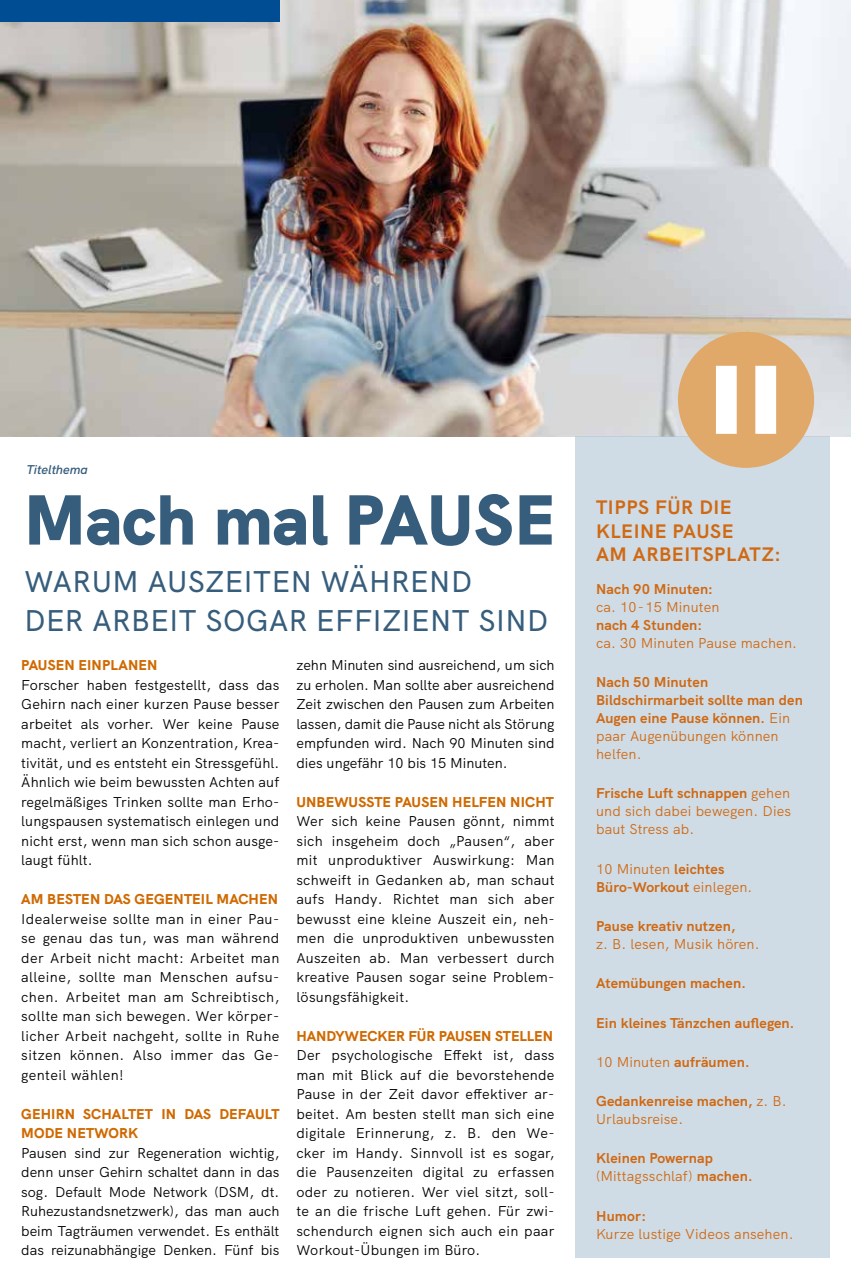
<style>
.page{position:relative;width:851px;height:1276px;background:#fff}
.page>*{position:absolute;margin:0;border:0;box-sizing:border-box;transform-origin:0 0}
.t1{font:900 70.8px "HK Grotesk";letter-spacing:.01em;color:#365d7c}
.t2{font:500 30px/39px "HK Grotesk";letter-spacing:.02em;color:#365d7c}
.t3{font:700 19.5px/23.4px "HK Grotesk";letter-spacing:.03em;color:#cf6914}
.t4{font:14.25px/19.5px "HK Grotesk";letter-spacing:.01em;color:#000;text-align:justify}
.t5{font:700 14.25px/18px "HK Grotesk";letter-spacing:.01em;color:#cf6914}
.t6{font:14.25px/18px "HK Grotesk";letter-spacing:.01em;color:#cf6914;text-align:justify}
.t7{font:800 14.25px/19.5px "HK Grotesk";letter-spacing:.01em;color:#cf6900}
.t8{font:italic 600 12.75px "HK Grotesk";color:#365d7c}
.s1{font-weight:400}
.s2{font-weight:700}
</style>
<div class="page">
<img style="left:0;top:0;width:850px;height:436px">
<div style="left:0;top:0;width:279px;height:21px;background:#004d93"></div>
<div style="left:574px;top:436px;width:255px;height:821px;background:#cfdce5"></div>
<div style="left:677px;top:332px;width:137px;height:136px;background:#e0a969;border-radius:50%"></div>
<svg style="left:716px;top:366px;width:60px;height:68px"></svg>
<p class="t8" style="left:27px;top:460px;width:63px">Titelthema</p>
<h1 class="t1" style="left:24px;top:465px;width:532px">Mach mal PAUSE</h1>
<h2 class="t2" style="left:24px;top:559px;width:525px">WARUM AUSZEITEN WÄHREND<br>DER ARBEIT SOGAR EFFIZIENT SIND</h2>
<p class="t7" style="left:21px;top:654px;width:138px">PAUSEN EINPLANEN</p>
<p class="t4" style="left:21px;top:674px;width:259px">Forscher haben festgestellt, dass das Gehirn nach einer kurzen Pause besser arbeitet als vorher. Wer keine Pause macht, verliert an Konzentration, Krea&shy;tivität, und es entsteht ein Stressgefühl.<br>Ähnlich wie beim bewussten Achten auf regelmäßiges Trinken sollte man Erho&shy;lungspausen systematisch einlegen und nicht erst, wenn man sich schon ausge&shy;laugt fühlt.</p>
<p class="t7" style="left:21px;top:888px;width:258px">AM BESTEN DAS GEGENTEIL MACHEN</p>
<p class="t4" style="left:21px;top:908px;width:259px">Idealerweise sollte man in einer Pau&shy;se genau das tun, was man während der Arbeit nicht macht: Arbeitet man alleine, sollte man Menschen aufsu&shy;chen. Arbeitet man am Schreibtisch, sollte man sich bewegen. Wer körper&shy;licher Arbeit nachgeht, sollte in Ruhe sitzen können. Also immer das Ge&shy;genteil wählen!</p>
<p class="t7" style="left:21px;top:1103px;width:259px">GEHIRN SCHALTET IN DAS DEFAULT<br>MODE NETWORK</p>
<p class="t4" style="left:21px;top:1141px;width:259px">Pausen sind zur Regeneration wichtig, denn unser Gehirn schaltet dann in das sog. Default Mode Network (DSM, dt.<br>Ruhezustandsnetzwerk), das man auch beim Tagträumen verwendet. Es enthält das reizunabhängige Denken. Fünf bis</p>
<p class="t4" style="left:296px;top:654px;width:259px">zehn Minuten sind ausreichend, um sich zu erholen. Man sollte aber ausreichend Zeit zwischen den Pausen zum Arbeiten lassen, damit die Pause nicht als Störung empfunden wird. Nach 90 Minuten sind dies ungefähr 10 bis 15 Minuten.</p>
<p class="t7" style="left:296px;top:790px;width:259px">UNBEWUSSTE PAUSEN HELFEN NICHT</p>
<p class="t4" style="left:296px;top:810px;width:259px">Wer sich keine Pausen gönnt, nimmt sich insgeheim doch „Pausen“, aber mit unproduktiver Auswirkung: Man schweift in Gedanken ab, man schaut aufs Handy. Richtet man sich aber bewusst eine kleine Auszeit ein, neh&shy;men die unproduktiven unbewussten Auszeiten ab. Man verbessert durch kreative Pausen sogar seine Problem&shy;lösungsfähigkeit.</p>
<p class="t7" style="left:296px;top:1024px;width:258px">HANDYWECKER FÜR PAUSEN STELLEN</p>
<p class="t4" style="left:296px;top:1044px;width:259px">Der psychologische Effekt ist, dass man mit Blick auf die bevorstehende Pause in der Zeit davor effektiver ar&shy;beitet. Am besten stellt man sich eine digitale Erinnerung, z. B. den We&shy;cker im Handy. Sinnvoll ist es sogar, die Pausenzeiten digital zu erfassen oder zu notieren. Wer viel sitzt, soll&shy;te an die frische Luft gehen. Für zwi&shy;schendurch eignen sich auch ein paar Workout-Übungen im Büro.</p>
<h3 class="t3" style="left:596px;top:494px;width:186px">TIPPS FÜR DIE<br>KLEINE PAUSE<br>AM ARBEITSPLATZ:</h3>
<p class="t5" style="left:596px;top:579px;width:118px">Nach 90 Minuten:</p>
<p class="t6" style="left:596px;top:597px;width:125px">ca. 10-15 Minuten</p>
<p class="t5" style="left:596px;top:615px;width:108px">nach 4 Stunden:</p>
<p class="t6" style="left:596px;top:633px;width:202px">ca. 30 Minuten Pause machen.</p>
<p class="t5" style="left:596px;top:672px;width:208px">Nach 50 Minuten<br>Bildschirmarbeit sollte man den<br>Augen eine Pause können. <span class="s1">Ein paar Augenübungen können helfen.</span></p>
<p class="t6" style="left:596px;top:783px;width:196px"><span class="s2">Frische Luft schnappen</span> gehen und sich dabei bewegen. Dies baut Stress ab.</p>
<p class="t5" style="left:596px;top:858px;width:158px"><span class="s1">10 Minuten</span> leichtes<br>Büro-Workout <span class="s1">einlegen.</span></p>
<p class="t5" style="left:596px;top:916px;width:141px">Pause kreativ nutzen,</p>
<p class="t6" style="left:596px;top:934px;width:165px">z. B. lesen, Musik hören.</p>
<p class="t5" style="left:596px;top:973px;width:151px">Atemübungen machen.</p>
<p class="t5" style="left:596px;top:1012px;width:200px">Ein kleines Tänzchen auflegen.</p>
<p class="t5" style="left:596px;top:1051px;width:155px"><span class="s1">10 Minuten</span> aufräumen.</p>
<p class="t5" style="left:596px;top:1091px;width:192px">Gedankenreise machen, <span class="s1">z. B.<br>Urlaubsreise.</span></p>
<p class="t5" style="left:596px;top:1148px;width:158px">Kleinen Powernap <span class="s1">(Mittagsschlaf)</span> machen.</p>
<p class="t5" style="left:596px;top:1205px;width:51px">Humor:</p>
<p class="t6" style="left:596px;top:1223px;width:199px">Kurze lustige Videos ansehen.</p>
</div>
